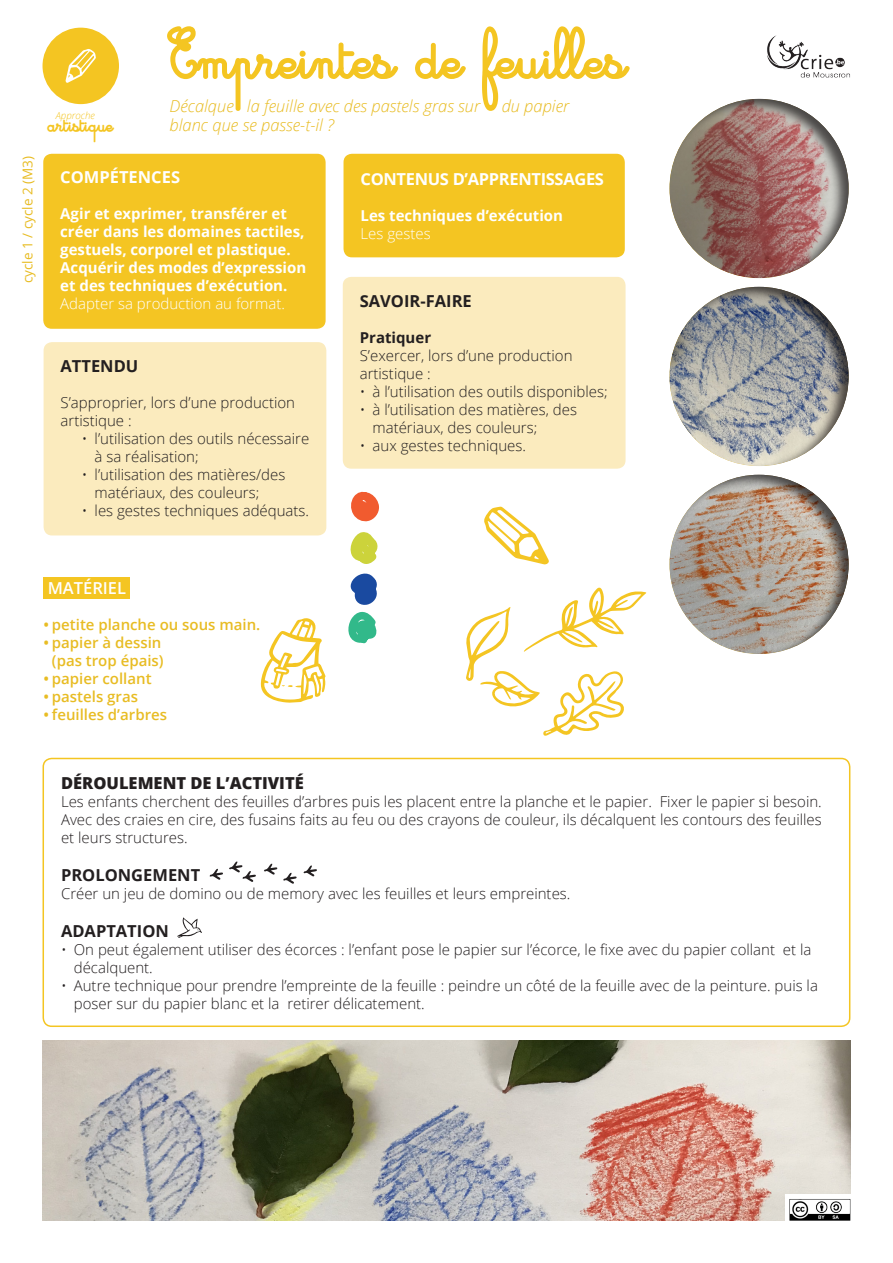
<style>
.page{position:relative;width:893px;height:1263px;background:#fff}
.page>*{position:absolute;margin:0;border:0;box-sizing:border-box;transform-origin:0 0}
.t1{font:54.6px "Cursivestandardbold";color:#f4c522}
.t2{font:18.15px "Cursivestandardbold";color:#f4c522}
.t3{font:italic 300 16.5px "Open Sans";color:#e8bc23}
.t4{font:700 16.5px "Open Sans";color:#231f20}
.t5{font:700 16.5px "Open Sans";letter-spacing:-.02em;color:#fff}
.t6{font:800 16.5px "Open Sans";color:#231f20}
.t7{font:700 16.5px "Open Sans";color:#fff}
.t8{font:600 16.5px "Open Sans";color:#fff}
.t9{font:300 15px/18px "Open Sans";color:#231f20}
.t10{font:700 15px/18px "Open Sans";color:#fff}
.t11{font:600 15px/18px "Open Sans";color:#e8bc23;text-align:center}
.t12{font:300 15px "Open Sans";color:#fff}
.t13{font:700 15px "Open Sans";color:#231f20}
.t14{font:13.5px "Open Sans";color:#e8bc23}
.t15{font:italic 300 9.75px "Open Sans";color:#f4c522}
</style>
<div class="page">
<img style="left:43px;top:1041px;width:807px;height:180px">
<div style="left:343px;top:277px;width:282px;height:192px;background:#fbebbe;border-radius:9px"></div>
<div style="left:343px;top:154px;width:282px;height:103px;background:#f4c522;border-radius:9px"></div>
<div style="left:43px;top:154px;width:283px;height:175px;background:#f4c523;border-radius:9px"></div>
<div style="left:44px;top:342px;width:282px;height:193px;background:#fbebbe;border-radius:9px"></div>
<div style="left:667px;top:98px;width:182px;height:180px;background:#231f20;opacity:.75"></div>
<div style="left:667px;top:286px;width:182px;height:180px;background:#231f20;opacity:.75"></div>
<div style="left:667px;top:474px;width:182px;height:180px;background:#231f20;opacity:.75"></div>
<div style="left:43px;top:758px;width:807px;height:269px;border:2px solid #f4c522;border-radius:9px"></div>
<img style="left:767px;top:35px;width:83px;height:43px">
<div style="left:785px;top:1194px;width:70px;height:33px;background:#fff"></div>
<img style="left:789px;top:1199px;width:62px;height:22px">
<div style="left:43px;top:577px;width:87px;height:21px;background:#f4c522"></div>
<svg style="left:261px;top:618px;width:65px;height:85px"></svg>
<svg style="left:351px;top:491px;width:28px;height:31px"></svg>
<svg style="left:348px;top:532px;width:30px;height:112px"></svg>
<div style="left:43px;top:28px;width:76px;height:76px;background:#f4c522;border-radius:50%"></div>
<svg style="left:65px;top:49px;width:31px;height:34px"></svg>
<svg style="left:210px;top:869px;width:13px;height:11px"></svg>
<svg style="left:283px;top:873px;width:14px;height:11px"></svg>
<svg style="left:229px;top:861px;width:27px;height:21px"></svg>
<svg style="left:303px;top:865px;width:14px;height:12px"></svg>
<svg style="left:264px;top:864px;width:13px;height:11px"></svg>
<svg style="left:177px;top:917px;width:25px;height:21px"></svg>
<svg style="left:466px;top:587px;width:180px;height:149px"></svg>
<svg style="left:484px;top:507px;width:65px;height:58px"></svg>
<p class="t14" style="left:19px;top:283px;width:129px;rotate:-90deg">cycle 1 / cycle 2 (M3)</p>
<p class="t15" style="left:56px;top:108px;width:41px">Approche</p>
<p class="t2" style="left:48px;top:114px;width:66px">artistique</p>
<p class="t1" style="left:170px;top:26px;width:459px">Empreintes de feuilles</p>
<p class="t3" style="left:170px;top:94px;width:312px">Décalque la feuille avec des pastels gras sur</p>
<p class="t3" style="left:502px;top:94px;width:69px">du papier</p>
<p class="t3" style="left:170px;top:114px;width:166px">blanc que se passe-t-il ?</p>
<p class="t7" style="left:60px;top:166px;width:121px">COMPÉTENCES</p>
<p class="t10" style="left:60px;top:205px;width:246px">Agir et exprimer, transférer et créer dans les domaines tactiles, gestuels, corporel et plastique.</p>
<p class="t10" style="left:60px;top:259px;width:247px">Acquérir des modes d’expression et des techniques d’exécution.</p>
<p class="t12" style="left:60px;top:294px;width:226px">Adapter sa production au format.</p>
<p class="t4" style="left:61px;top:354px;width:79px">ATTENDU</p>
<p class="t9" style="left:61px;top:393px;width:236px">S’approprier, lors d’une production artistique :</p>
<p class="t9" style="left:95px;top:429px;width:216px;text-indent:-13px">• l’utilisation des outils nécessaire à sa réalisation;</p>
<p class="t9" style="left:95px;top:465px;width:192px;text-indent:-13px">• l’utilisation des matières/des matériaux, des couleurs;</p>
<p class="t9" style="left:82px;top:501px;width:229px">• les gestes techniques adéquats.</p>
<p class="t5" style="left:360px;top:167px;width:245px">CONTENUS D’APPRENTISSAGES</p>
<p class="t10" style="left:360px;top:206px;width:204px">Les techniques d’exécution</p>
<p class="t12" style="left:360px;top:223px;width:72px">Les gestes</p>
<p class="t4" style="left:360px;top:289px;width:114px">SAVOIR-FAIRE</p>
<p class="t13" style="left:360px;top:326px;width:73px">Pratiquer</p>
<p class="t9" style="left:360px;top:346px;width:214px">S’exercer, lors d’une production artistique :</p>
<p class="t9" style="left:360px;top:382px;width:249px">• à l’utilisation des outils disponibles;</p>
<p class="t9" style="left:373px;top:400px;width:206px;text-indent:-13px">• à l’utilisation des matières, des matériaux, des couleurs;</p>
<p class="t9" style="left:360px;top:436px;width:168px">• aux gestes techniques.</p>
<p class="t8" style="left:48px;top:577px;width:80px">MATÉRIEL</p>
<p class="t11" style="left:43px;top:615px;width:218px">• petite planche ou sous main.</p>
<p class="t11" style="left:43px;top:633px;width:122px">• papier à dessin (pas trop épais)</p>
<p class="t11" style="left:43px;top:669px;width:110px">• papier collant</p>
<p class="t11" style="left:43px;top:687px;width:96px">• pastels gras</p>
<p class="t11" style="left:43px;top:705px;width:125px">• feuilles d’arbres</p>
<p class="t6" style="left:61px;top:770px;width:244px">DÉROULEMENT DE L’ACTIVITÉ</p>
<p class="t9" style="left:61px;top:792px;width:762px;text-align:justify">Les enfants cherchent des feuilles d’arbres puis les placent entre la planche et le papier. Fixer le papier si besoin.<br>Avec des craies en cire, des fusains faits au feu ou des crayons de couleur, ils décalquent les contours des feuilles et leurs structures.</p>
<p class="t4" style="left:61px;top:863px;width:141px">PROLONGEMENT</p>
<p class="t9" style="left:61px;top:884px;width:511px">Créer un jeu de domino ou de memory avec les feuilles et leurs empreintes.</p>
<p class="t4" style="left:61px;top:919px;width:109px">ADAPTATION</p>
<p class="t9" style="left:74px;top:940px;width:739px;text-indent:-13px">• On peut également utiliser des écorces : l’enfant pose le papier sur l’écorce, le fixe avec du papier collant et la décalquent.</p>
<p class="t9" style="left:74px;top:976px;width:746px;text-indent:-13px">• Autre technique pour prendre l’empreinte de la feuille : peindre un côté de la feuille avec de la peinture. puis la poser sur du papier blanc et la retirer délicatement.</p>
</div>
